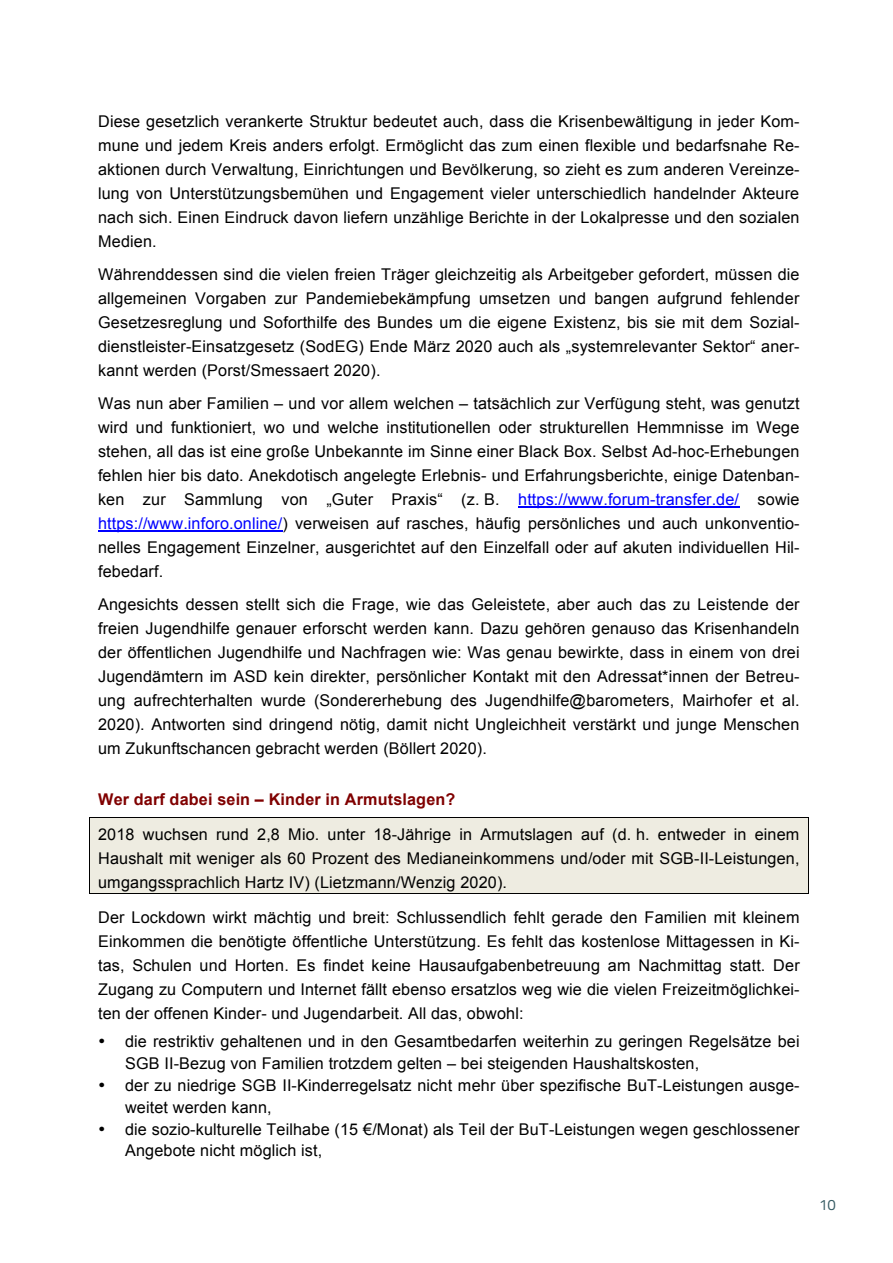
<style>
.page{position:relative;width:893px;height:1263px;background:#fff}
.page>*{position:absolute;margin:0;border:0;box-sizing:border-box;transform-origin:0 0}
.t1{font:16.2px/24px "Arial";letter-spacing:.01em;color:#000;text-align:justify}
.t2{font:700 16.2px "Arial";letter-spacing:.01em;color:#800000}
.t3{font:15px "Titillium";color:#365b63}
.s1{color:#00f}
</style>
<div class="page">
<hr style="left:518px;top:506px;width:221px;height:1px;background:#00f">
<hr style="left:98px;top:530px;width:184px;height:2px;background:#00f">
<div style="left:90px;top:818px;width:718px;height:26px;background:#eeece1"></div>
<hr style="left:90px;top:817px;width:718px;height:1px;background:#000">
<div style="left:90px;top:844px;width:718px;height:24px;background:#eeece1"></div>
<div style="left:90px;top:868px;width:718px;height:25px;background:#eeece1"></div>
<hr style="left:90px;top:893px;width:718px;height:1px;background:#000">
<svg style="left:89px;top:817px;width:1px;height:77px"></svg>
<svg style="left:808px;top:817px;width:1px;height:77px"></svg>
<p class="t1" style="left:98px;top:109px;width:703px">Diese gesetzlich verankerte Struktur bedeutet auch, dass die Krisenbewältigung in jeder Kom&shy;mune und jedem Kreis anders erfolgt. Ermöglicht das zum einen flexible und bedarfsnahe Re&shy;aktionen durch Verwaltung, Einrichtungen und Bevölkerung, so zieht es zum anderen Vereinze&shy;lung von Unterstützungsbemühen und Engagement vieler unterschiedlich handelnder Akteure nach sich. Einen Eindruck davon liefern unzählige Berichte in der Lokalpresse und den sozialen Medien.</p>
<p class="t1" style="left:98px;top:262px;width:703px">Währenddessen sind die vielen freien Träger gleichzeitig als Arbeitgeber gefordert, müssen die allgemeinen Vorgaben zur Pandemiebekämpfung umsetzen und bangen aufgrund fehlender Gesetzesreglung und Soforthilfe des Bundes um die eigene Existenz, bis sie mit dem Sozial&shy;dienstleister-Einsatzgesetz (SodEG) Ende März 2020 auch als „systemrelevanter Sektor“ aner&shy;kannt werden (Porst/Smessaert 2020).</p>
<p class="t1" style="left:98px;top:391px;width:703px">Was nun aber Familien – und vor allem welchen – tatsächlich zur Verfügung steht, was genutzt wird und funktioniert, wo und welche institutionellen oder strukturellen Hemmnisse im Wege stehen, all das ist eine große Unbekannte im Sinne einer Black Box. Selbst Ad-hoc-Erhebungen fehlen hier bis dato. Anekdotisch angelegte Erlebnis- und Erfahrungsberichte, einige Datenban&shy;ken zur Sammlung von „Guter Praxis“ (z. B. <span class="s1">https://www.forum-transfer.de/</span> sowie <span class="s1">https://www.inforo.online/</span>) verweisen auf rasches, häufig persönliches und auch unkonventio&shy;nelles Engagement Einzelner, ausgerichtet auf den Einzelfall oder auf akuten individuellen Hil&shy;febedarf.</p>
<p class="t1" style="left:98px;top:592px;width:703px">Angesichts dessen stellt sich die Frage, wie das Geleistete, aber auch das zu Leistende der freien Jugendhilfe genauer erforscht werden kann. Dazu gehören genauso das Krisenhandeln der öffentlichen Jugendhilfe und Nachfragen wie: Was genau bewirkte, dass in einem von drei Jugendämtern im ASD kein direkter, persönlicher Kontakt mit den Adressat*innen der Betreu&shy;ung aufrechterhalten wurde (Sondererhebung des Jugendhilfe@barometers, Mairhofer et al.<br>2020). Antworten sind dringend nötig, damit nicht Ungleichheit verstärkt und junge Menschen um Zukunftschancen gebracht werden (Böllert 2020).</p>
<p class="t2" style="left:98px;top:788px;width:359px">Wer darf dabei sein – Kinder in Armutslagen?</p>
<p class="t1" style="left:98px;top:822px;width:703px">2018 wuchsen rund 2,8 Mio. unter 18-Jährige in Armutslagen auf (d. h. entweder in einem Haushalt mit weniger als 60 Prozent des Medianeinkommens und/oder mit SGB-II-Leistungen, umgangssprachlich Hartz IV) (Lietzmann/Wenzig 2020).</p>
<p class="t1" style="left:98px;top:906px;width:703px">Der Lockdown wirkt mächtig und breit: Schlussendlich fehlt gerade den Familien mit kleinem Einkommen die benötigte öffentliche Unterstützung. Es fehlt das kostenlose Mittagessen in Ki&shy;tas, Schulen und Horten. Es findet keine Hausaufgabenbetreuung am Nachmittag statt. Der Zugang zu Computern und Internet fällt ebenso ersatzlos weg wie die vielen Freizeitmöglichkei&shy;ten der offenen Kinder- und Jugendarbeit. All das, obwohl:</p>
<p class="t1" style="left:125px;top:1031px;width:676px;line-height:21.9px;text-indent:-27px">• die restriktiv gehaltenen und in den Gesamtbedarfen weiterhin zu geringen Regelsätze bei<br>SGB II-Bezug von Familien trotzdem gelten – bei steigenden Haushaltskosten,</p>
<p class="t1" style="left:125px;top:1074px;width:676px;line-height:21.9px;text-indent:-27px">• der zu niedrige SGB II-Kinderregelsatz nicht mehr über spezifische BuT-Leistungen ausge&shy;weitet werden kann,</p>
<p class="t1" style="left:125px;top:1118px;width:676px;line-height:21.6px;text-indent:-27px">• die sozio-kulturelle Teilhabe (15 €/Monat) als Teil der BuT-Leistungen wegen geschlossener<br>Angebote nicht möglich ist,</p>
<p class="t3" style="left:819px;top:1193px;width:18px">10</p>
</div>
